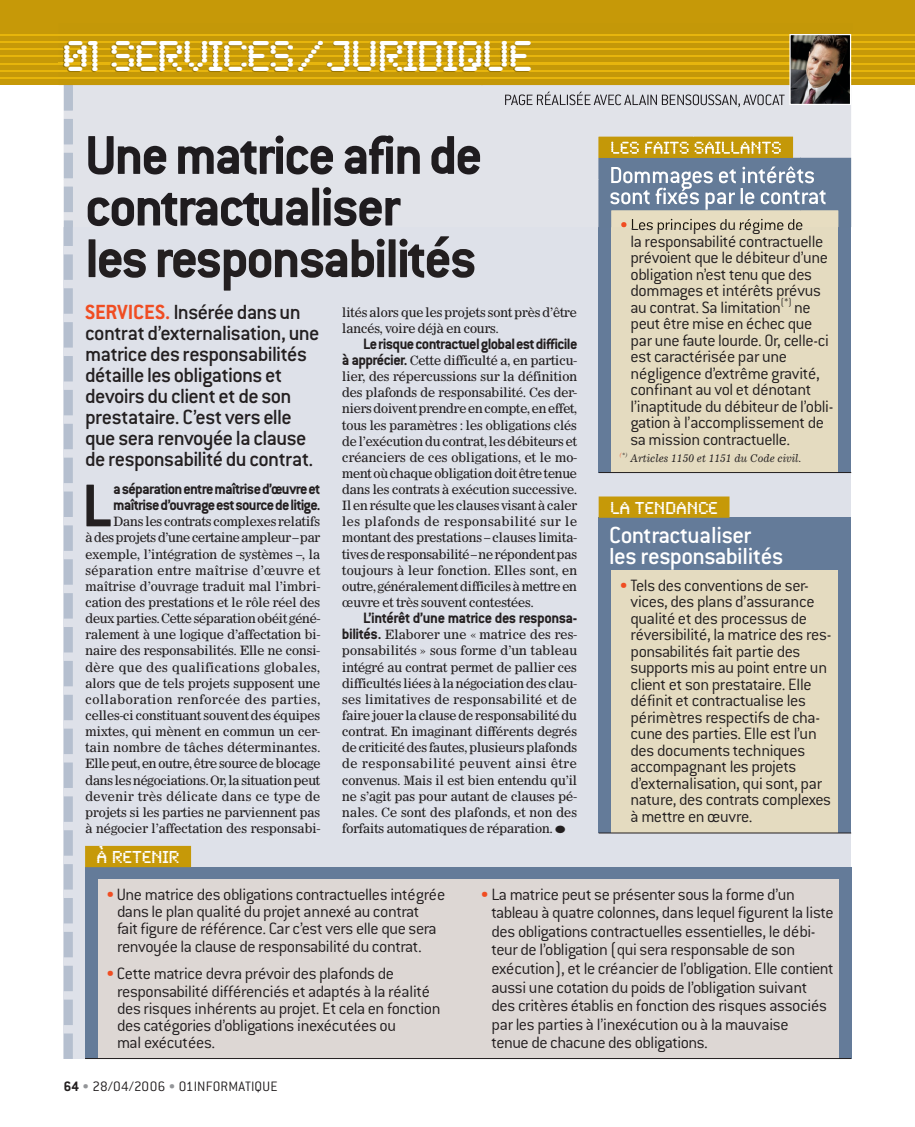
<style>
.page{position:relative;width:915px;height:1127px;background:#fff}
.page>*{position:absolute;margin:0;border:0;box-sizing:border-box;transform-origin:0 0}
.t1{font:700 66.15px "Conduit ITC";color:#231f20}
.t2{font:700 60px "Conduit ITC";letter-spacing:-.04em;color:#231f20}
.t3{font:45px "Synchro Plain";letter-spacing:-.04em;color:#fff}
.t4{font:500 25.5px/21px "Conduit ITC";letter-spacing:-.025em;color:#fff}
.t5{font:500 22.5px/21px "Conduit ITC";letter-spacing:-.03em;color:#231f20}
.t6{font:300 18px/16.5px "Conduit ITC";letter-spacing:-.025em;color:#231f20}
.t7{font:18px "Synchro Plain";letter-spacing:-.01em;color:#fff}
.t8{font:700 16.5px/16.2px "Conduit ITC";letter-spacing:-.04em;color:#231f20}
.t9{font:300 15px "Conduit ITC";letter-spacing:.01em;color:#231f20}
.t10{font:12.9px/16.2px "Corona LT";letter-spacing:-.055em;color:#231f20;text-align:justify}
.t11{font:italic 10.5px "Corona LT";color:#231f20}
.s1{font-weight:700;color:#f04d22}
.s2{font-family:"Conduit ITC";font-weight:700;font-size:16.5px}
.s3{color:#f04d22}
.s4{font-weight:700}
.s5{color:#939598}
</style>
<div class="page">
<div style="left:64px;top:85px;width:786px;height:974px;background:#dee1e9"></div>
<svg style="left:64px;top:227px;width:9px;height:832px"></svg>
<div style="left:598px;top:158px;width:252px;height:314px;background:#647b99"></div>
<div style="left:611px;top:210px;width:227px;height:262px;background:#e4dbc0"></div>
<div style="left:598px;top:518px;width:252px;height:315px;background:#647b99"></div>
<div style="left:598px;top:496px;width:131px;height:22px;background:#c69908"></div>
<div style="left:611px;top:571px;width:227px;height:262px;background:#e4dbc0"></div>
<div style="left:85px;top:867px;width:765px;height:192px;background:#647b99"></div>
<div style="left:85px;top:846px;width:106px;height:21px;background:#c69908"></div>
<div style="left:98px;top:880px;width:740px;height:179px;background:#ddd7d4"></div>
<hr style="left:85px;top:1058px;width:765px;height:1px;background:#231f20">
<hr style="left:598px;top:832px;width:252px;height:1px;background:#231f20">
<hr style="left:598px;top:472px;width:252px;height:1px;background:#231f20">
<div style="left:0;top:0;width:914px;height:85px;background:#c69908"></div>
<hr style="left:0;top:77px;width:914px;height:2px;background:#e7b50b">
<hr style="left:0;top:70px;width:914px;height:1px;background:#e7b50b">
<hr style="left:0;top:63px;width:914px;height:1px;background:#e7b50b">
<hr style="left:0;top:56px;width:914px;height:1px;background:#e7b50b">
<hr style="left:0;top:48px;width:914px;height:2px;background:#e7b50b">
<hr style="left:0;top:41px;width:914px;height:1px;background:#e7b50b">
<hr style="left:0;top:34px;width:914px;height:1px;background:#e7b50b">
<img style="left:59px;top:35px;width:793px;height:50px">
<img style="left:59px;top:85px;width:5px;height:142px">
<img style="left:850px;top:85px;width:2px;height:142px">
<img style="left:73px;top:85px;width:777px;height:90px">
<img style="left:88px;top:135px;width:392px;height:39px">
<img style="left:88px;top:187px;width:312px;height:39px">
<img style="left:598px;top:158px;width:252px;height:69px">
<div style="left:598px;top:137px;width:194px;height:21px;background:#c49808"></div>
<img style="left:611px;top:142px;width:169px;height:12px">
<img style="left:611px;top:166px;width:203px;height:21px">
<img style="left:610px;top:187px;width:215px;height:23px">
<img style="left:611px;top:187px;width:203px;height:2px">
<img style="left:611px;top:210px;width:227px;height:17px">
<svg style="left:621px;top:222px;width:5px;height:5px"></svg>
<img style="left:627px;top:219px;width:175px;height:8px">
<img style="left:505px;top:92px;width:279px;height:15px">
<img style="left:59px;top:77px;width:793px;height:2px">
<img style="left:59px;top:70px;width:793px;height:1px">
<img style="left:59px;top:63px;width:793px;height:1px">
<img style="left:59px;top:56px;width:793px;height:1px">
<img style="left:59px;top:41px;width:793px;height:1px">
<img style="left:791px;top:36px;width:57px;height:67px">
<div style="left:789px;top:34px;width:61px;height:71px;border:1px solid #fff"></div>
<h3 class="t3" style="left:62px;top:30px;width:472px">01 SERVICES / JURIDIQUE</h3>
<h2 class="t2" style="left:85px;top:223px;width:393px">les responsabilités</h2>
<h3 class="t5" style="left:85px;top:302px;width:236px"><span class="s1">SERVICES.</span> Insérée dans un contrat d’externalisation, une matrice des responsa bilités détaille les obligations et devoirs du client et de son prestataire. C’est vers elle que sera renvoyée la clause de responsabilité du contrat.</h3>
<p class="t10" style="left:342px;top:303px;width:237px">lités alors que les projets sont près d’être lancés, voire déjà en cours.</p>
<p class="t8" style="left:363px;top:335px;width:216px">Le risque contractuel global est difficile</p>
<p class="t10" style="left:342px;top:352px;width:237px"><span class="s2">à apprécier.</span> Cette difficulté a, en particu&shy;lier, des répercussions sur la définition des plafonds de responsabilité. Ces der&shy;niers doivent prendre en compte, en effet, tous les paramètres : les obligations clés de l’exécution du contrat, les débiteurs et créanciers de ces obligations, et le mo&shy;ment où chaque obligation doit être tenue dans les contrats à exécution successive.<br>Il en résulte que les clauses visant à caler les plafonds de responsabilité sur le montant des prestations – clauses limita&shy;tives de responsabilité – ne répondent pas toujours à leur fonction. Elles sont, en outre, généralement difficiles à mettre en œuvre et très souvent contestées.</p>
<p class="t8" style="left:363px;top:610px;width:215px">L’intérêt d’une matrice des responsa-</p>
<p class="t10" style="left:342px;top:626px;width:237px"><span class="s2">bilités.</span> Elaborer une « matrice des res&shy;ponsabilités » sous forme d’un tableau intégré au contrat permet de pallier ces difficultés liées à la négociation des clau&shy;ses limitatives de responsabilité et de faire jouer la clause de responsabilité du contrat. En imaginant différents degrés de criticité des fautes, plusieurs plafonds de responsabilité peuvent ainsi être convenus. Mais il est bien entendu qu’il ne s’agit pas pour autant de clauses pé&shy;nales. Ce sont des plafonds, et non des forfaits automatiques de réparation. ●</p>
<h1 class="t1" style="left:82px;top:467px;width:31px">L</h1>
<p class="t8" style="left:113px;top:480px;width:209px">a séparation entre maîtrise d’œuvre et maîtrise d’ouvrage est source de litige.</p>
<p class="t10" style="left:85px;top:513px;width:237px;text-indent:28px">Dans les contrats complexes relatifs à des projets d’une certaine ampleur – par exemple, l’intégration de systèmes –, la séparation entre maîtrise d’œuvre et maîtrise d’ouvrage traduit mal l’imbri&shy;cation des prestations et le rôle réel des deux parties. Cette séparation obéit géné&shy;ralement à une logique d’affectation bi&shy;naire des responsabilités. Elle ne consi&shy;dère que des qualifications globales, alors que de tels projets supposent une collaboration renforcée des parties, celles-ci constituant souvent des équipes mixtes, qui mènent en commun un cer&shy;tain nombre de tâches déterminantes.<br>Elle peut, en outre, être source de blocage dans les négociations. Or, la situation peut devenir très délicate dans ce type de projets si les parties ne parviennent pas à négocier l’affectation des responsabi-</p>
<p class="t6" style="left:630px;top:216px;width:204px;text-indent:-11px"><span class="s3">•</span> Les principes du régime de<br>la responsabilité contractuelle prévoient que le débiteur d’une obligation n’est tenu que des dommages et intérêts prévus au contrat. Sa limitation<sup>(*)</sup> ne peut être mise en échec que par une faute lourde. Or, celle-ci est caractérisée par une négligence d’extrême gravité, confinant au vol et dénotant l’inaptitude du débiteur de l’obli&shy;gation à l’accomplissement de sa mission contractuelle.</p>
<p class="t11" style="left:619px;top:452px;width:183px"><sup>(</sup><sup>*)</sup> Articles 1150 et 1151 du Code civil.</p>
<h3 class="t7" style="left:610px;top:497px;width:109px">LA TENDANCE</h3>
<h3 class="t4" style="left:609px;top:524px;width:176px">Contractualiser les responsabilités</h3>
<p class="t6" style="left:630px;top:577px;width:202px;text-indent:-11px"><span class="s3">•</span> Tels des conventions de ser&shy;vices, des plans d’assurance qualité et des processus de réversibilité, la matrice des res&shy;ponsabilités fait partie des supports mis au point entre un client et son prestataire. Elle définit et contractualise les périmètres respectifs de cha&shy;cune des parties. Elle est l’un des documents techniques accompagnant les projets d’externalisation, qui sont, par nature, des contrats complexes à mettre en œuvre.</p>
<h3 class="t7" style="left:97px;top:846px;width:84px">À RETENIR</h3>
<h3 class="t6" style="left:117px;top:885px;width:329px;line-height:17.2px;text-indent:-11px"><span class="s3">•</span> Une matrice des obligations contractuelles intégrée dans le plan qualité du projet annexé au contrat<br>fait figure de référence. Car c’est vers elle que sera renvoyée la clause de responsabilité du contrat.</h3>
<h3 class="t6" style="left:117px;top:965px;width:325px;line-height:17.2px;text-indent:-11px"><span class="s3">•</span> Cette matrice devra prévoir des plafonds de responsabilité différenciés et adaptés à la réalité des risques inhérents au projet. Et cela en fonction des catégories d’obligations inexécutées ou<br>mal exécutées.</h3>
<p class="t9" style="left:64px;top:1078px;width:215px"><span class="s4">64</span> <span class="s5">•</span> 28/04/2006 <span class="s5">•</span> 01INFORMATIQUE</p>
<p class="t6" style="left:491px;top:885px;width:343px;line-height:18.6px;text-indent:-11px"><span class="s3">•</span> La matrice peut se présenter sous la forme d’un tableau à quatre colonnes, dans lequel figurent la liste des obligations contractuelles essentielles, le débi&shy;teur de l’obligation (qui sera responsable de son exécution), et le créancier de l’obligation. Elle contient aussi une cotation du poids de l’obligation suivant des critères établis en fonction des risques associés par les parties à l’inexécution ou à la mauvaise<br>tenue de chacune des obligations.</p>
</div>
